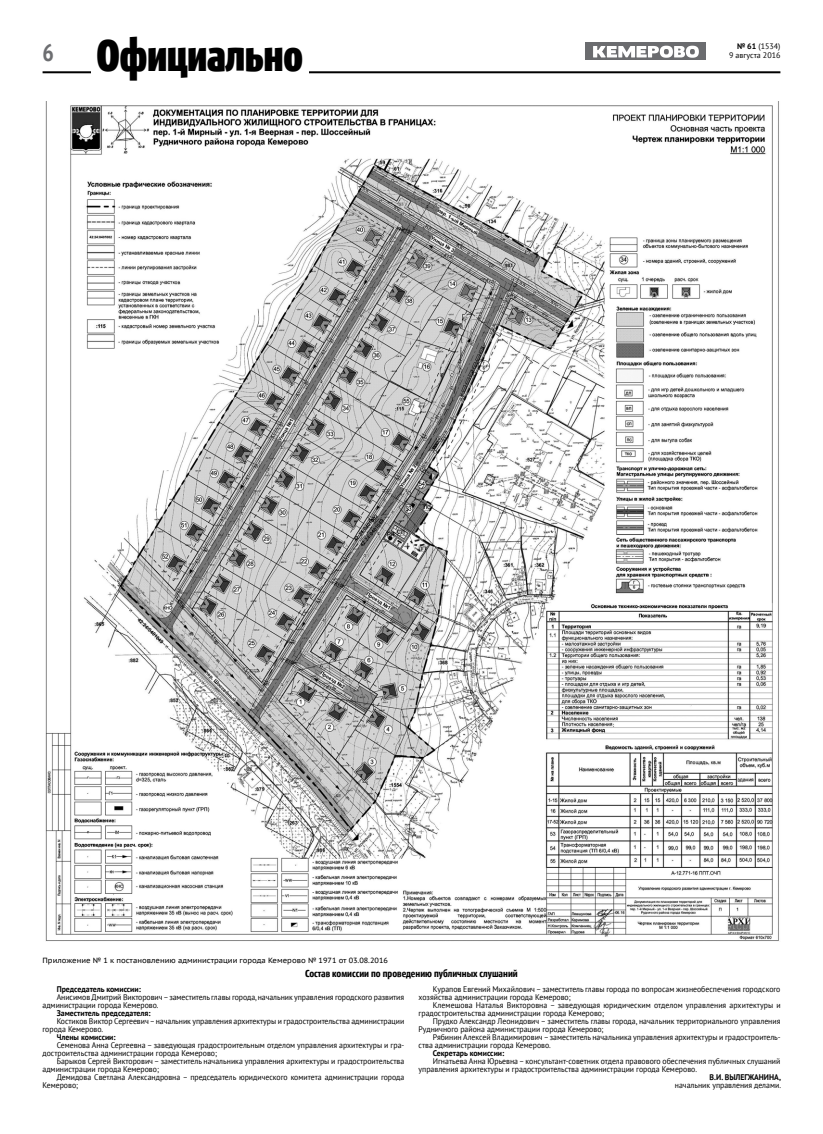
<style>
.page{position:relative;width:823px;height:1134px;background:#fff}
.page>*{position:absolute;margin:0;border:0;box-sizing:border-box;transform-origin:0 0}
.t1{font:44px "Smarty Cond Heavy GK";color:#000}
.t2{font:700 condensed 24px "PT Sans";color:#6d6e71}
.t3{font:700 10px "Smarty Cond";color:#000}
.t4{font:8.2px/8px "PT Sans";color:#000;scale:.95 1}
.t5{font:700 8.2px "PT Sans";color:#000;scale:.95 1}
.t6{font:8px "PT Sans";color:#000}
.t7{font:7.5px "PT Sans Caption";color:#000}
.s1{font-weight:700}
</style>
<div class="page">
<div style="left:585px;top:43px;width:120px;height:17px;background:#6b6c6f"></div>
<svg style="left:593px;top:46px;width:105px;height:12px"></svg>
<hr style="left:43px;top:71px;width:737px;height:2px;background:#000">
<div style="left:91px;top:37px;width:217px;height:39px;background:#fff"></div>
<img style="left:45px;top:101px;width:734px;height:840px">
<h1 class="t1" style="left:96px;top:30px;width:208px">Официально</h1>
<p class="t6" style="left:736px;top:41px;width:45px"><span class="s1">№ 61</span> (1534)</p>
<h2 class="t2" style="left:43px;top:37px;width:13px">6</h2>
<p class="t6" style="left:728px;top:50px;width:53px">9 августа 2016</p>
<p class="t7" style="left:43px;top:956px;width:346px">Приложение № 1 к постановлению администрации города Кемерово № 1971 от 03.08.2016</p>
<p class="t3" style="left:305px;top:968px;width:214px">Состав комиссии по проведению публичных слушаний</p>
<p class="t5" style="left:57px;top:984px;width:90px">Председатель комиссии:</p>
<p class="t4" style="left:43px;top:993px;width:382px;text-indent:14px">Анисимов Дмитрий Викторович – заместитель главы города, начальник управления городского развития администрации города Кемерово.</p>
<p class="t5" style="left:57px;top:1008px;width:100px">Заместитель председателя:</p>
<p class="t4" style="left:43px;top:1017px;width:382px;text-indent:14px">Костиков Виктор Сергеевич – начальник управления архитектуры и градостроительства администрации города Кемерово.</p>
<p class="t5" style="left:57px;top:1032px;width:63px">Члены комиссии:</p>
<p class="t4" style="left:43px;top:1041px;width:382px;text-indent:14px">Семенова Анна Сергеевна – заведующая градостроительным отделом управления архитектуры и гра&shy;достроительства администрации города Кемерово;</p>
<p class="t4" style="left:43px;top:1057px;width:382px;text-indent:14px">Барыков Сергей Викторович – заместитель начальника управления архитектуры и градостроительства администрации города Кемерово;</p>
<p class="t4" style="left:43px;top:1073px;width:382px;text-indent:14px">Демидова Светлана Александровна – председатель юридического комитета администрации города<br>Кемерово;</p>
<p class="t4" style="left:418px;top:985px;width:382px;text-indent:14px">Курапов Евгений Михайлович – заместитель главы города по вопросам жизнеобеспечения городского хозяйства администрации города Кемерово;</p>
<p class="t4" style="left:418px;top:1001px;width:382px;text-indent:14px">Клемешова Наталья Викторовна – заведующая юридическим отделом управления архитектуры и градостроительства администрации города Кемерово;</p>
<p class="t4" style="left:418px;top:1017px;width:382px;text-indent:14px">Прудко Александр Леонидович – заместитель главы города, начальник территориального управления<br>Рудничного района администрации города Кемерово;</p>
<p class="t4" style="left:418px;top:1033px;width:382px;text-indent:14px">Рябинин Алексей Владимирович – заместитель начальника управления архитектуры и градостроитель&shy;ства администрации города Кемерово.</p>
<p class="t5" style="left:432px;top:1048px;width:77px">Секретарь комиссии:</p>
<p class="t4" style="left:418px;top:1057px;width:382px;text-indent:14px">Игнатьева Анна Юрьевна – консультант-советник отдела правового обеспечения публичных слушаний управления архитектуры и градостроительства администрации города Кемерово.</p>
<p class="t5" style="left:709px;top:1072px;width:77px">В.И. ВЫЛЕГЖАНИНА,</p>
<p class="t4" style="left:674px;top:1081px;width:113px">начальник управления делами.</p>
</div>
